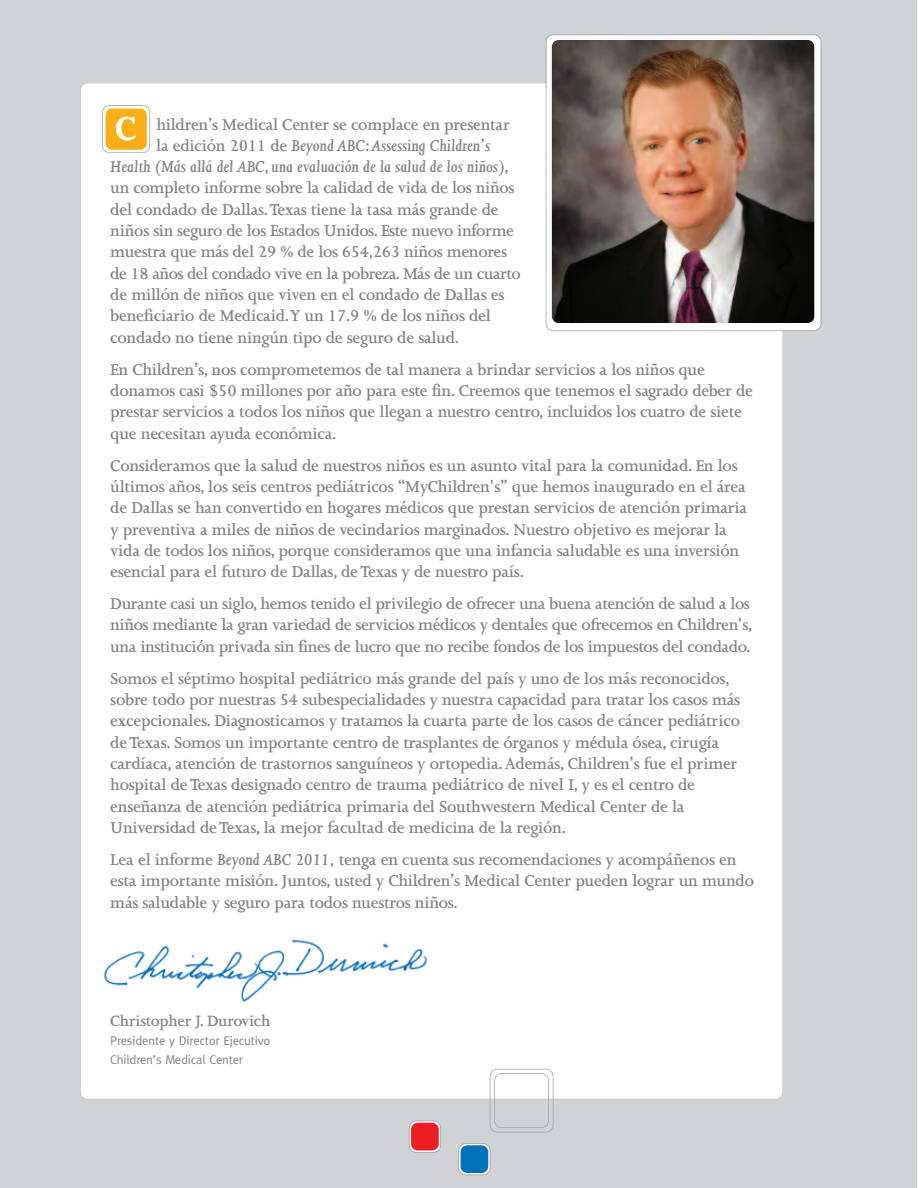
<style>
.page{position:relative;width:918px;height:1188px;background:#fff}
.page>*{position:absolute;margin:0;border:0;box-sizing:border-box;transform-origin:0 0}
.t1{font:600 54px "Joanna";color:#fff}
.t2{font:600 18px/21.3px "Joanna";letter-spacing:-.015em;color:#80838a}
.t3{font:italic 600 18px "Joanna";color:#80838a}
.t4{font:600 17.25px "Joanna";letter-spacing:-.015em;color:#80838a}
.t5{font:12.75px/19.2px "Meta";letter-spacing:-.015em;color:#80838a}
.s1{font-style:normal}
.s2{font-style:italic}
</style>
<div class="page">
<div style="left:0;top:0;width:917px;height:1188px;background:#d0d2d6"></div>
<div style="left:81px;top:83px;width:701px;height:1016px;background:#fff;border-radius:7px"></div>
<div style="left:546px;top:35px;width:275px;height:295px;background:#fff;border-radius:7px"></div>
<div style="left:546px;top:34px;width:275px;height:297px;border:2px solid #a0a3a9;border-radius:8px"></div>
<img style="left:552px;top:40px;width:262px;height:283px;border-radius:7px">
<svg style="left:103px;top:106px;width:46px;height:46px"></svg>
<div style="left:102px;top:105px;width:48px;height:48px;border:2px solid #a0a3a9;border-radius:8px"></div>
<div style="left:106px;top:109px;width:41px;height:41px;background:#faaf18;border-radius:7px"></div>
<svg style="left:459px;top:1144px;width:31px;height:31px"></svg>
<div style="left:458px;top:1143px;width:33px;height:32px;border:2px solid #a0a3a9;border-radius:8px"></div>
<div style="left:461px;top:1145px;width:27px;height:28px;background:#0072bc;border-radius:7px"></div>
<svg style="left:410px;top:1121px;width:30px;height:31px"></svg>
<div style="left:409px;top:1120px;width:32px;height:33px;border:2px solid #a0a3a9;border-radius:8px"></div>
<div style="left:411px;top:1123px;width:28px;height:27px;background:#ee1d23;border-radius:7px"></div>
<div style="left:490px;top:1069px;width:63px;height:64px;border:2px solid #a0a3a9;border-radius:8px"></div>
<div style="left:494px;top:1073px;width:55px;height:55px;border:2px solid #a0a3a9;border-radius:8px"></div>
<img style="left:103px;top:939px;width:324px;height:63px">
<h1 class="t1" style="left:114px;top:103px;width:24px">c</h1>
<p class="t2" style="left:156px;top:115px;width:355px">hildren’s Medical Center se complace en presentar</p>
<p class="t3" style="left:156px;top:139px;width:335px"><span class="s1">la edición 2011 de</span> Beyond ABC: Assessing Children’s</p>
<p class="t3" style="left:110px;top:160px;width:400px">Health (Más allá del ABC, una evaluación de la salud de los niños)<span class="s1">,</span></p>
<p class="t2" style="left:110px;top:179px;width:406px">un completo informe sobre la calidad de vida de los niños</p>
<p class="t2" style="left:110px;top:200px;width:390px">del condado de Dallas. Texas tiene la tasa más grande de</p>
<p class="t2" style="left:110px;top:221px;width:405px">niños sin seguro de los Estados Unidos. Este nuevo informe</p>
<p class="t2" style="left:110px;top:243px;width:398px">muestra que más del 29 % de los 654,263 niños menores</p>
<p class="t2" style="left:110px;top:264px;width:412px">de 18 años del condado vive en la pobreza. Más de un cuarto</p>
<p class="t2" style="left:110px;top:285px;width:396px">de millón de niños que viven en el condado de Dallas es</p>
<p class="t2" style="left:110px;top:307px;width:382px">beneficiario de Medicaid. Y un 17.9 % de los niños del</p>
<p class="t2" style="left:110px;top:328px;width:350px">condado no tiene ningún tipo de seguro de salud.</p>
<p class="t2" style="left:110px;top:360px;width:644px">En Children’s, nos comprometemos de tal manera a brindar servicios a los niños que donamos casi $50 millones por año para este fin. Creemos que tenemos el sagrado deber de prestar servicios a todos los niños que llegan a nuestro centro, incluidos los cuatro de siete que necesitan ayuda económica.</p>
<p class="t2" style="left:110px;top:456px;width:639px">Consideramos que la salud de nuestros niños es un asunto vital para la comunidad. En los últimos años, los seis centros pediátricos “MyChildren's” que hemos inaugurado en el área de Dallas se han convertido en hogares médicos que prestan servicios de atención primaria y preventiva a miles de niños de vecindarios marginados. Nuestro objetivo es mejorar la vida de todos los niños, porque consideramos que una infancia saludable es una inversión esencial para el futuro de Dallas, de Texas y de nuestro país.</p>
<p class="t2" style="left:110px;top:595px;width:644px">Durante casi un siglo, hemos tenido el privilegio de ofrecer una buena atención de salud a los niños mediante la gran variedad de servicios médicos y dentales que ofrecemos en Children's, una institución privada sin fines de lucro que no recibe fondos de los impuestos del condado.</p>
<p class="t2" style="left:110px;top:669px;width:631px">Somos el séptimo hospital pediátrico más grande del país y uno de los más reconocidos, sobre todo por nuestras 54 subespecialidades y nuestra capacidad para tratar los casos más excepcionales. Diagnosticamos y tratamos la cuarta parte de los casos de cáncer pediátrico de Texas. Somos un importante centro de trasplantes de órganos y médula ósea, cirugía cardíaca, atención de trastornos sanguíneos y ortopedia. Además, Children’s fue el primer hospital de Texas designado centro de trauma pediátrico de nivel I, y es el centro de enseñanza de atención pediátrica primaria del Southwestern Medical Center de la Universidad de Texas, la mejor facultad de medicina de la región.</p>
<p class="t2" style="left:110px;top:850px;width:645px">Lea el informe <span class="s2">Beyond ABC 2011,</span> tenga en cuenta sus recomendaciones y acompáñenos en esta importante misión. Juntos, usted y Children’s Medical Center pueden lograr un mundo más saludable y seguro para todos nuestros niños.</p>
<p class="t4" style="left:110px;top:1014px;width:162px">Christopher J. Durovich</p>
<p class="t5" style="left:110px;top:1031px;width:162px">Presidente y Director Ejecutivo<br>Children’s Medical Center</p>
</div>
